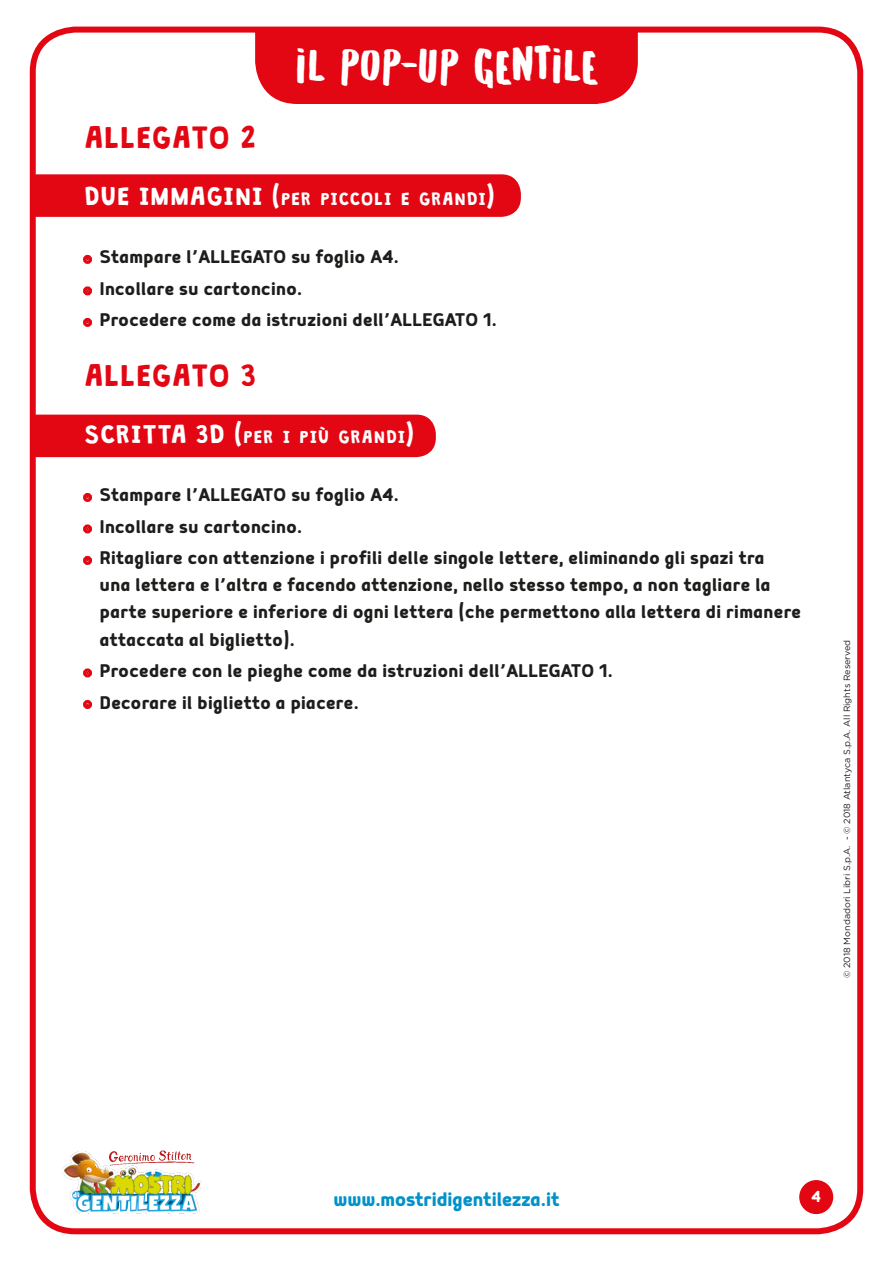
<style>
.page{position:relative;width:893px;height:1263px;background:#fff}
.page>*{position:absolute;margin:0;border:0;box-sizing:border-box;transform-origin:0 0}
.t1{font:27px "Granstander Clean";letter-spacing:.04em;color:#e30613}
.t2{font:700 24px "Mairy";color:#0092c8}
.t3{font:700 22.5px/27px "Mairy";letter-spacing:.02em;color:#1d1d1b}
.t4{font:21px "Hand Originals";letter-spacing:.1em;color:#fff}
.t5{font:700 19.5px "Mairy";color:#fff}
.t6{font:15.75px "Granstander Clean";letter-spacing:.075em;color:#fff}
.t7{font:9px "Gotham";color:#1d1d1b}
.s1{font-size:22.5px}
.s2{color:#e30613}
</style>
<div class="page">
<div style="left:255px;top:34px;width:383px;height:70px;background:#e30613"></div>
<div style="left:30px;top:27px;width:833px;height:1207px;border:6px solid #e30613;border-radius:43px"></div>
<div style="left:32px;top:174px;width:489px;height:43px;background:#e30613"></div>
<div style="left:32px;top:415px;width:404px;height:42px;background:#e30613"></div>
<div style="left:799px;top:1180px;width:34px;height:34px;background:#e30613;border-radius:50%"></div>
<img style="left:63px;top:1151px;width:139px;height:63px">
<img style="left:109px;top:1151px;width:86px;height:15px">
<div style="left:83px;top:255px;width:9px;height:9px;border:6px solid #e30613;border-radius:50%"></div>
<div style="left:83px;top:286px;width:9px;height:9px;border:6px solid #e30613;border-radius:50%"></div>
<div style="left:83px;top:318px;width:9px;height:9px;border:6px solid #e30613;border-radius:50%"></div>
<div style="left:83px;top:493px;width:9px;height:9px;border:6px solid #e30613;border-radius:50%"></div>
<div style="left:83px;top:524px;width:9px;height:9px;border:6px solid #e30613;border-radius:50%"></div>
<div style="left:83px;top:556px;width:9px;height:9px;border:6px solid #e30613;border-radius:50%"></div>
<div style="left:83px;top:668px;width:9px;height:9px;border:6px solid #e30613;border-radius:50%"></div>
<div style="left:83px;top:700px;width:9px;height:9px;border:6px solid #e30613;border-radius:50%"></div>
<p class="t4" style="left:297px;top:60px;width:301px">IL POP-UP GENTILE</p>
<p class="t1" style="left:85px;top:123px;width:172px">ALLEGATO 2</p>
<p class="t6" style="left:85px;top:190px;width:412px"><span class="s1">DUE IMMAGINI</span> <span class="s1">(</span>PER PICCOLI E GRANDI<span class="s1">)</span></p>
<p class="t3" style="left:85px;top:243px;width:315px"><span class="s2">•</span> Stampare l’ALLEGATO su foglio A4.</p>
<p class="t3" style="left:85px;top:274px;width:219px"><span class="s2">•</span> Incollare su cartoncino.</p>
<p class="t3" style="left:85px;top:306px;width:413px"><span class="s2">•</span> Procedere come da istruzioni dell’ALLEGATO 1.</p>
<p class="t1" style="left:85px;top:361px;width:173px">ALLEGATO 3</p>
<p class="t6" style="left:85px;top:428px;width:331px"><span class="s1">SCRITTA 3D</span> <span class="s1">(</span>PER I PIÙ GRANDI<span class="s1">)</span></p>
<p class="t3" style="left:85px;top:481px;width:315px"><span class="s2">•</span> Stampare l’ALLEGATO su foglio A4.</p>
<p class="t3" style="left:85px;top:512px;width:219px"><span class="s2">•</span> Incollare su cartoncino.</p>
<p class="t3" style="left:100px;top:544px;width:703px;text-indent:-15px"><span class="s2">•</span> Ritagliare con attenzione i profili delle singole lettere, eliminando gli spazi tra<br>una lettera e l’altra e facendo attenzione, nello stesso tempo, a non tagliare la parte superiore e inferiore di ogni lettera (che permettono alla lettera di rimanere attaccata al biglietto).</p>
<p class="t3" style="left:85px;top:656px;width:529px"><span class="s2">•</span> Procedere con le pieghe come da istruzioni dell’ALLEGATO 1.</p>
<p class="t3" style="left:85px;top:688px;width:275px"><span class="s2">•</span> Decorare il biglietto a piacere.</p>
<p class="t7" style="left:841px;top:978px;width:340px;rotate:-90deg">© 2018 Mondadori Libri S.p.A. - © 2018 Atlantyca S.p.A. All Rights Reserved</p>
<p class="t2" style="left:333px;top:1185px;width:228px">www.mostridigentilezza.it</p>
<p class="t5" style="left:811px;top:1185px;width:11px">4</p>
</div>
